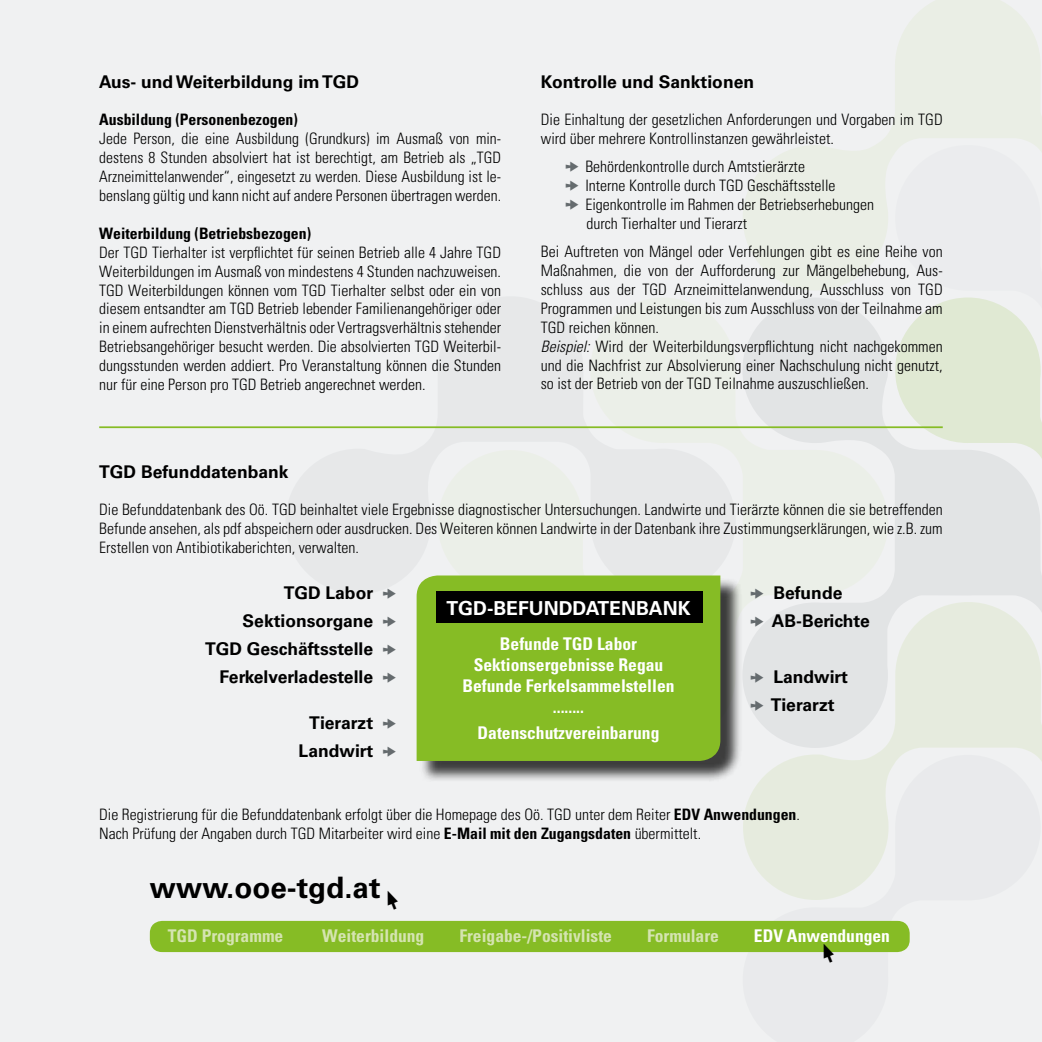
<style>
.page{position:relative;width:1042px;height:1042px;background:#f0f1f2}
.page>*{position:absolute;margin:0;border:0;box-sizing:border-box;transform-origin:0 0}
.t1{font:700 29.57px "Univers CE";color:#000}
.t2{font:700 19.25px "Univers CE";color:#fff}
.t3{font:700 17.5px/28px "Univers CE";color:#000;text-align:right}
.t4{font:700 condensed 17.5px/21px "Univers";color:#fff;text-align:center}
.t5{font:700 condensed 17.5px "Univers";color:#d5e4b1}
.t6{font:300 condensed 15.75px/18.9px "Univers";color:#000;text-align:justify}
.t7{font:700 condensed 15.75px "Univers";color:#000}
.s1{color:#656b6e}
.s2{font-style:italic}
.s3{font-weight:700}
</style>
<div class="page">
<svg style="left:875px;top:595px;width:167px;height:166px"></svg>
<svg style="left:743px;top:0;width:299px;height:290px;fill:#eaeee5"></svg>
<svg style="left:888px;top:138px;width:154px;height:305px"></svg>
<svg style="left:895px;top:297px;width:147px;height:450px;fill:#e2e9de"></svg>
<svg style="left:438px;top:298px;width:450px;height:450px;fill:#ebefe8"></svg>
<svg style="left:743px;top:755px;width:297px;height:198px"></svg>
<div style="left:419px;top:578px;width:323px;height:205px;background:#000;opacity:.75"></div>
<div style="left:417px;top:575px;width:303px;height:186px;background:#86bc25"></div>
<div style="left:436px;top:591px;width:266px;height:31px;background:#000"></div>
<div style="left:150px;top:921px;width:759px;height:31px;background:#86bc25;border-radius:12px"></div>
<hr style="left:99px;top:426px;width:844px;height:2px;background:#86bc25">
<svg style="left:818px;top:952px;width:18px;height:1px"></svg>
<p class="t3" style="left:99px;top:68px;width:261px">Aus- und Weiterbildung im TGD</p>
<p class="t7" style="left:99px;top:110px;width:200px">Ausbildung (Personenbezogen)</p>
<p class="t6" style="left:99px;top:129px;width:403px">Jede Person, die eine Ausbildung (Grundkurs) im Ausmaß von min&shy;destens 8 Stunden absolviert hat ist berechtigt, am Betrieb als „TGD Arzneimittelanwender“, eingesetzt zu werden. Diese Ausbildung ist le&shy;benslang gültig und kann nicht auf andere Personen übertragen werden.</p>
<p class="t7" style="left:99px;top:224px;width:213px">Weiterbildung (Betriebsbezogen)</p>
<p class="t6" style="left:99px;top:242px;width:403px">Der TGD Tierhalter ist verpflichtet für seinen Betrieb alle 4 Jahre TGD Weiterbildungen im Ausmaß von mindestens 4 Stunden nachzuweisen.<br>TGD Weiterbildungen können vom TGD Tierhalter selbst oder ein von diesem entsandter am TGD Betrieb lebender Familienangehöriger oder in einem aufrechten Dienstverhältnis oder Vertragsverhältnis stehender Betriebsangehöriger besucht werden. Die absolvierten TGD Weiterbil&shy;dungsstunden werden addiert. Pro Veranstaltung können die Stunden nur für eine Person pro TGD Betrieb angerechnet werden.</p>
<p class="t3" style="left:541px;top:68px;width:215px">Kontrolle und Sanktionen</p>
<p class="t6" style="left:541px;top:110px;width:403px">Die Einhaltung der gesetzlichen Anforderungen und Vorgaben im TGD wird über mehrere Kontrollinstanzen gewährleistet.</p>
<p class="t6" style="left:565px;top:157px;width:241px"><span class="s1">➡</span> Behördenkontrolle durch Amtstierärzte</p>
<p class="t6" style="left:565px;top:176px;width:272px"><span class="s1">➡</span> Interne Kontrolle durch TGD Geschäftsstelle</p>
<p class="t6" style="left:565px;top:195px;width:310px"><span class="s1">➡</span> Eigenkontrolle im Rahmen der Betriebserhebungen</p>
<p class="t6" style="left:586px;top:214px;width:162px">durch Tierhalter und Tierarzt</p>
<p class="t6" style="left:541px;top:242px;width:403px;text-align:left">Bei Auftreten von Mängel oder Verfehlungen gibt es eine Reihe von Maßnahmen, die von der Aufforderung zur Mängelbehebung, Aus&shy;schluss aus der TGD Arzneimittelanwendung, Ausschluss von TGD Programmen und Leistungen bis zum Ausschluss von der Teilnahme am TGD reichen können.<br><span class="s2">Beispiel:</span> Wird der Weiterbildungsverpflichtung nicht nachgekommen und die Nachfrist zur Absolvierung einer Nachschulung nicht genutzt, so ist der Betrieb von der TGD Teilnahme auszuschließen.</p>
<p class="t3" style="left:99px;top:458px;width:191px">TGD Befunddatenbank</p>
<p class="t6" style="left:99px;top:500px;width:845px">Die Befunddatenbank des Oö. TGD beinhaltet viele Ergebnisse diagnostischer Untersuchungen. Landwirte und Tierärzte können die sie betreffenden Befunde ansehen, als pdf abspeichern oder ausdrucken. Des Weiteren können Landwirte in der Datenbank ihre Zustimmungserklärungen, wie z.B. zum Erstellen von Antibiotikaberichten, verwalten.</p>
<p class="t3" style="left:205px;top:579px;width:192px">TGD Labor <span class="s1">➡<br></span>Sektionsorgane <span class="s1">➡<br></span>TGD Geschäftsstelle <span class="s1">➡<br></span>Ferkelverladestelle <span class="s1">➡</span></p>
<p class="t3" style="left:299px;top:709px;width:99px">Tierarzt <span class="s1">➡<br></span>Landwirt <span class="s1">➡</span></p>
<p class="t3" style="left:750px;top:579px;width:121px;text-align:left"><span class="s1">➡</span> Befunde<br><span class="s1">➡</span> AB-Berichte</p>
<p class="t2" style="left:446px;top:597px;width:246px">TGD-BEFUNDDATENBANK</p>
<p class="t4" style="left:462px;top:633px;width:213px">Befunde TGD Labor<br>Sektionsergebnisse Regau<br>Befunde Ferkelsammelstellen ........</p>
<p class="t4" style="left:477px;top:722px;width:183px">Datenschutzvereinbarung</p>
<p class="t3" style="left:750px;top:663px;width:99px;text-align:left"><span class="s1">➡</span> Landwirt <span class="s1">➡</span> Tierarzt</p>
<p class="t6" style="left:99px;top:804px;width:702px">Die Registrierung für die Befunddatenbank erfolgt über die Homepage des Oö. TGD unter dem Reiter <span class="s3">EDV Anwendungen</span>.<br>Nach Prüfung der Angaben durch TGD Mitarbeiter wird eine <span class="s3">E-Mail mit den Zugangsdaten</span> übermittelt.</p>
<h1 class="t1" style="left:150px;top:870px;width:232px">www.ooe-tgd.at</h1>
<p class="t5" style="left:168px;top:925px;width:117px">TGD Programme</p>
<p class="t5" style="left:322px;top:925px;width:104px">Weiterbildung</p>
<p class="t5" style="left:459px;top:925px;width:154px">Freigabe-/Positivliste</p>
<p class="t5" style="left:647px;top:925px;width:73px">Formulare</p>
<p class="t4" style="left:754px;top:925px;width:138px">EDV Anwendungen</p>
</div>
